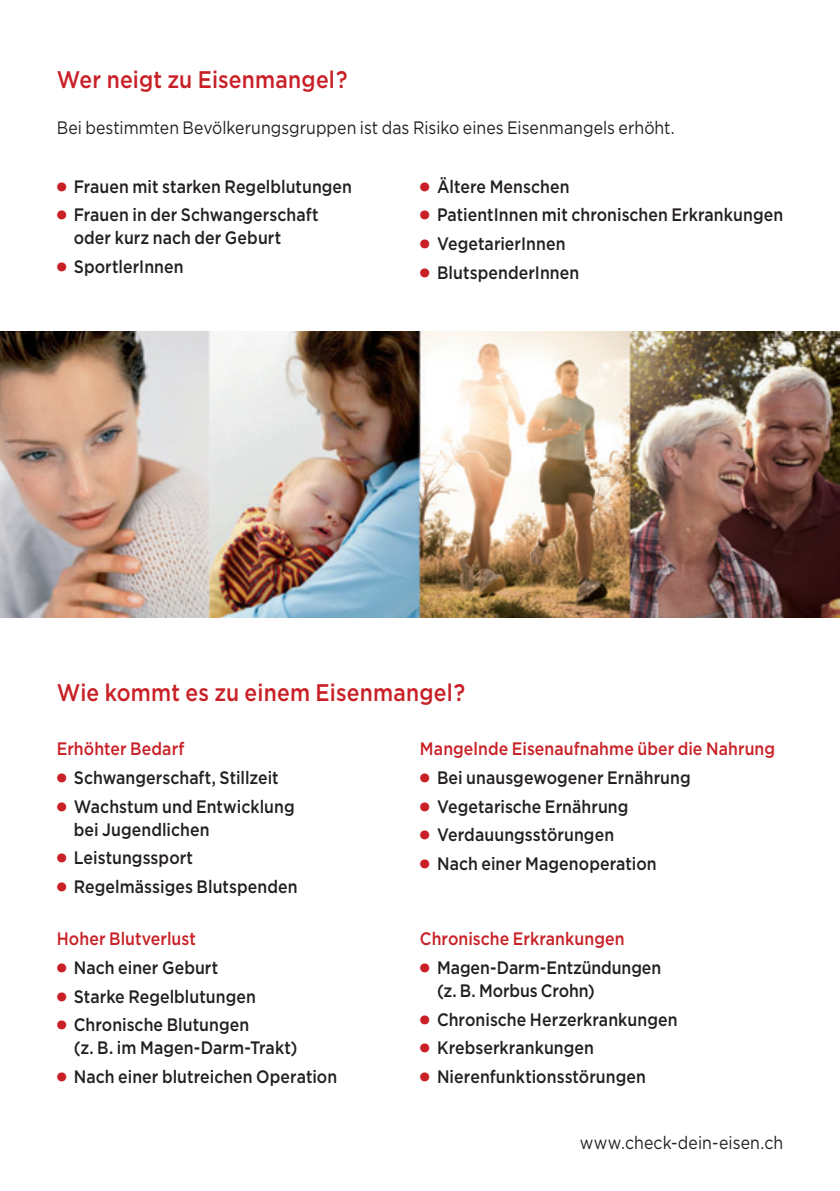
<style>
.page{position:relative;width:840px;height:1191px;background:#fff}
.page>*{position:absolute;margin:0;border:0;box-sizing:border-box;transform-origin:0 0}
.t1{font:500 24px "Gotham";letter-spacing:.01em;color:#c82026;scale:.88 1}
.t2{font:500 18px/23px "Gotham";letter-spacing:.005em;color:#231f20;scale:.88 1}
.t3{font:18px "Gotham";color:#231f20;scale:.88 1}
.t4{font:500 18px "Gotham";letter-spacing:.005em;color:#c82026;scale:.88 1}
.s1{font-family:"Universal Newswith Comm Pi";font-weight:400;color:#c82026}
</style>
<div class="page">
<img style="left:0;top:332px;width:839px;height:285px">
<h1 class="t1" style="left:57px;top:66px;width:332px">Wer neigt zu Eisenmangel?</h1>
<p class="t3" style="left:57px;top:118px;width:703px">Bei bestimmten Bevölkerungsgruppen ist das Risiko eines Eisenmangels erhöht.</p>
<p class="t2" style="left:57px;top:174px;width:337px"><span class="s1">●</span> Frauen mit starken Regelblutungen</p>
<p class="t2" style="left:74px;top:203px;width:279px;text-indent:-17px"><span class="s1">●</span> Frauen in der Schwangerschaft oder kurz nach der Geburt</p>
<p class="t2" style="left:57px;top:255px;width:146px"><span class="s1">●</span> SportlerInnen</p>
<p class="t2" style="left:420px;top:174px;width:171px"><span class="s1">●</span> Ältere Menschen</p>
<p class="t2" style="left:420px;top:203px;width:414px"><span class="s1">●</span> PatientInnen mit chronischen Erkrankungen</p>
<p class="t2" style="left:420px;top:232px;width:167px"><span class="s1">●</span> VegetarierInnen</p>
<p class="t2" style="left:420px;top:260px;width:182px"><span class="s1">●</span> BlutspenderInnen</p>
<h1 class="t1" style="left:57px;top:678px;width:465px">Wie kommt es zu einem Eisenmangel?</h1>
<p class="t4" style="left:57px;top:738px;width:146px">Erhöhter Bedarf</p>
<p class="t2" style="left:57px;top:765px;width:253px"><span class="s1">●</span> Schwangerschaft, Stillzeit</p>
<p class="t2" style="left:74px;top:794px;width:252px;text-indent:-17px"><span class="s1">●</span> Wachstum und Entwicklung bei Jugendlichen</p>
<p class="t2" style="left:57px;top:846px;width:156px"><span class="s1">●</span> Leistungssport</p>
<p class="t2" style="left:57px;top:874px;width:275px"><span class="s1">●</span> Regelmässiges Blutspenden</p>
<p class="t4" style="left:57px;top:928px;width:160px">Hoher Blutverlust</p>
<p class="t2" style="left:57px;top:955px;width:185px"><span class="s1">●</span> Nach einer Geburt</p>
<p class="t2" style="left:57px;top:984px;width:228px"><span class="s1">●</span> Starke Regelblutungen</p>
<p class="t2" style="left:74px;top:1012px;width:256px;text-indent:-17px"><span class="s1">●</span> Chronische Blutungen<br>(z. B. im Magen-Darm-Trakt)</p>
<p class="t2" style="left:57px;top:1064px;width:320px"><span class="s1">●</span> Nach einer blutreichen Operation</p>
<p class="t4" style="left:420px;top:738px;width:405px">Mangelnde Eisenaufnahme über die Nahrung</p>
<p class="t2" style="left:420px;top:765px;width:309px"><span class="s1">●</span> Bei unausgewogener Ernährung</p>
<p class="t2" style="left:420px;top:794px;width:238px"><span class="s1">●</span> Vegetarische Ernährung</p>
<p class="t2" style="left:420px;top:823px;width:222px"><span class="s1">●</span> Verdauungsstörungen</p>
<p class="t2" style="left:420px;top:851px;width:270px"><span class="s1">●</span> Nach einer Magenoperation</p>
<p class="t4" style="left:420px;top:928px;width:234px">Chronische Erkrankungen</p>
<p class="t2" style="left:437px;top:955px;width:256px;text-indent:-17px"><span class="s1">●</span> Magen-Darm-Entzündungen (z. B. Morbus Crohn)</p>
<p class="t2" style="left:420px;top:1007px;width:294px"><span class="s1">●</span> Chronische Herzerkrankungen</p>
<p class="t2" style="left:420px;top:1035px;width:199px"><span class="s1">●</span> Krebserkrankungen</p>
<p class="t2" style="left:420px;top:1064px;width:258px"><span class="s1">●</span> Nierenfunktionsstörungen</p>
<p class="t3" style="left:579px;top:1133px;width:232px">www.check-dein-eisen.ch</p>
</div>
